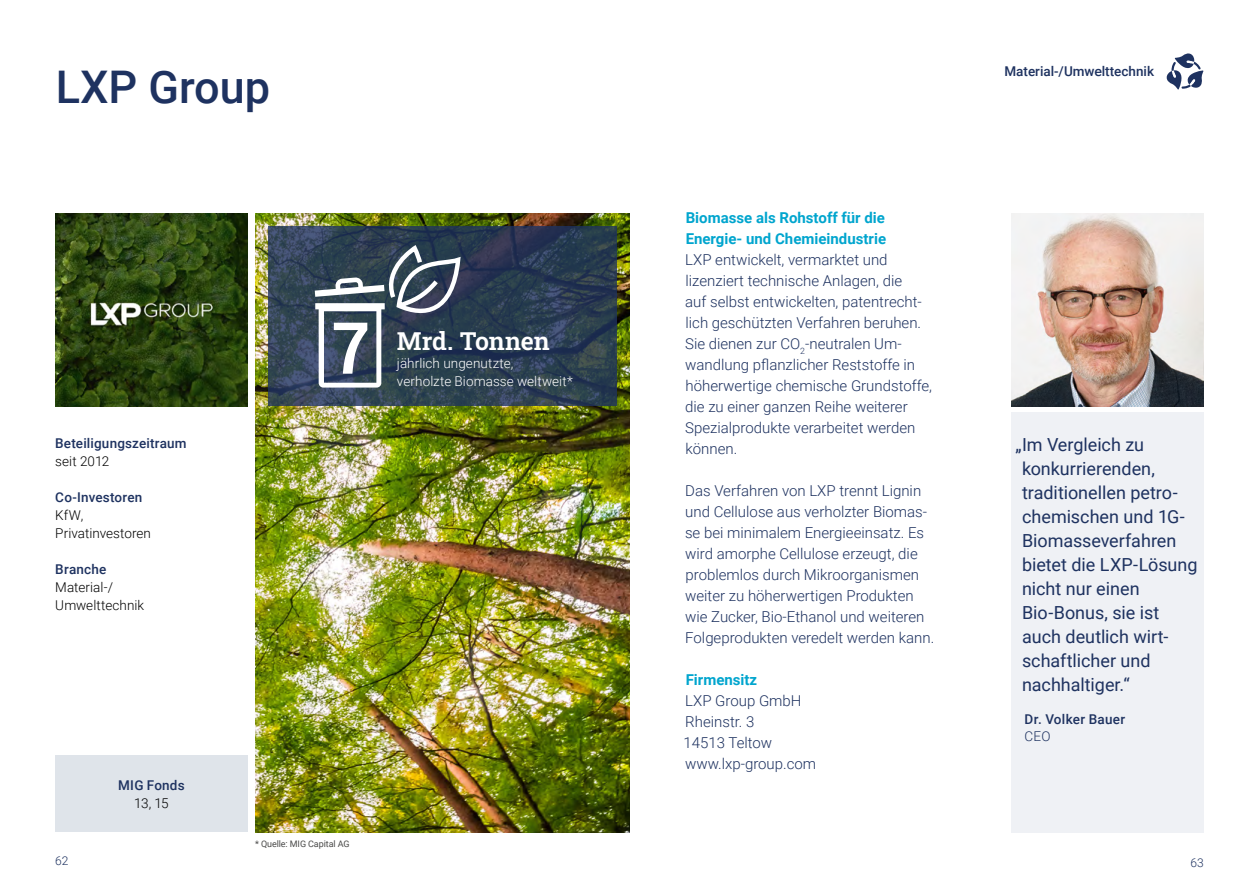
<style>
.page{position:relative;width:1259px;height:893px;background:#fff}
.page>*{position:absolute;margin:0;border:0;box-sizing:border-box;transform-origin:0 0}
.t1{font:600 71.7px "Roboto Slab";color:#fff}
.t2{font:500 45px "Roboto";color:#1e3260}
.t3{font:600 24.9px "Roboto Slab";letter-spacing:-.01em;color:#fff}
.t4{font:18px/24px "Roboto";color:#1e3260}
.t5{font:300 15px/21px "Roboto";color:#1e3260}
.t6{font:700 15px/21px "Roboto";color:#00a5ce}
.t7{font:500 13.5px "Roboto";letter-spacing:.01em;color:#1e3260}
.t8{font:300 13.5px/18px "Roboto";letter-spacing:.005em;color:#000}
.t9{font:300 13.5px/18px "Roboto";letter-spacing:.005em;color:#fff}
.t10{font:300 13.5px "Roboto";color:#1e3260}
.t11{font:300 12px "Roboto";color:#1e3260}
.t12{font:9px "Roboto";letter-spacing:-.01em;color:#4a4a49}
</style>
<div class="page">
<svg style="left:1166px;top:53px;width:37px;height:37px"></svg>
<img style="left:55px;top:214px;width:193px;height:192px">
<div style="left:55px;top:755px;width:193px;height:77px;background:#dfe4ea"></div>
<img style="left:1011px;top:214px;width:192px;height:192px">
<div style="left:1011px;top:412px;width:192px;height:420px;background:#eff1f5"></div>
<img style="left:255px;top:214px;width:374px;height:618px">
<svg style="left:268px;top:226px;width:349px;height:180px;background:#2d3f54"></svg>
<svg style="left:315px;top:248px;width:148px;height:140px;background:#505f6e"></svg>
<h2 class="t2" style="left:56px;top:55px;width:216px">LXP Group</h2>
<p class="t7" style="left:55px;top:433px;width:133px">Beteiligungszeitraum</p>
<p class="t8" style="left:55px;top:451px;width:55px">seit 2012</p>
<p class="t7" style="left:55px;top:487px;width:89px">Co-Investoren</p>
<p class="t8" style="left:55px;top:505px;width:97px">KfW,<br>Privatinvestoren</p>
<p class="t7" style="left:55px;top:559px;width:53px">Branche</p>
<p class="t8" style="left:55px;top:577px;width:90px">Material-/<br>Umwelttechnik</p>
<p class="t7" style="left:118px;top:775px;width:68px">MIG Fonds</p>
<p class="t8" style="left:134px;top:793px;width:36px">13, 15</p>
<h1 class="t1" style="left:332px;top:299px;width:38px">7</h1>
<h3 class="t3" style="left:397px;top:324px;width:154px">Mrd. Tonnen</h3>
<p class="t9" style="left:397px;top:353px;width:177px">jährlich ungenutzte,<br>verholzte Biomasse weltweit*</p>
<p class="t12" style="left:255px;top:838px;width:96px">* Quelle: MIG Capital AG</p>
<p class="t6" style="left:685px;top:207px;width:202px">Biomasse als Rohstoff für die<br>Energie- und Chemieindustrie</p>
<p class="t5" style="left:685px;top:249px;width:248px">LXP entwickelt, vermarktet und lizenziert technische Anlagen, die<br>auf selbst entwickelten, patentrecht&shy;lich geschützten Verfahren beruhen.<br>Sie dienen zur CO<sub>2</sub>-neutralen Um&shy;wandlung pflanzlicher Reststoffe in höherwertige chemische Grundstoffe, die zu einer ganzen Reihe weiterer Spezialprodukte verarbeitet werden können.</p>
<p class="t5" style="left:685px;top:480px;width:251px">Das Verfahren von LXP trennt Lignin und Cellulose aus verholzter Biomas&shy;se bei minimalem Energieeinsatz. Es wird amorphe Cellulose erzeugt, die problemlos durch Mikroorganismen weiter zu höherwertigen Produkten wie Zucker, Bio-Ethanol und weiteren Folgeprodukten veredelt werden kann.</p>
<p class="t6" style="left:685px;top:669px;width:73px">Firmensitz</p>
<p class="t5" style="left:683px;top:690px;width:134px">LXP Group GmbH<br>Rheinstr. 3<br>14513 Teltow www.lxp-group.com</p>
<p class="t7" style="left:1004px;top:62px;width:151px">Material-/Umwelttechnik</p>
<p class="t4" style="left:1022px;top:432px;width:177px;text-indent:-6px">„Im Vergleich zu konkurrierenden, traditionellen petro&shy;chemischen und 1G-<br>Biomasseverfahren bietet die LXP-Lösung nicht nur einen<br>Bio-Bonus, sie ist auch deutlich wirt&shy;schaftlicher und nachhaltiger.“</p>
<p class="t7" style="left:1024px;top:710px;width:102px">Dr. Volker Bauer</p>
<p class="t10" style="left:1024px;top:726px;width:28px">CEO</p>
<p class="t11" style="left:55px;top:853px;width:15px">62</p>
<p class="t11" style="left:1190px;top:854px;width:15px">63</p>
</div>
